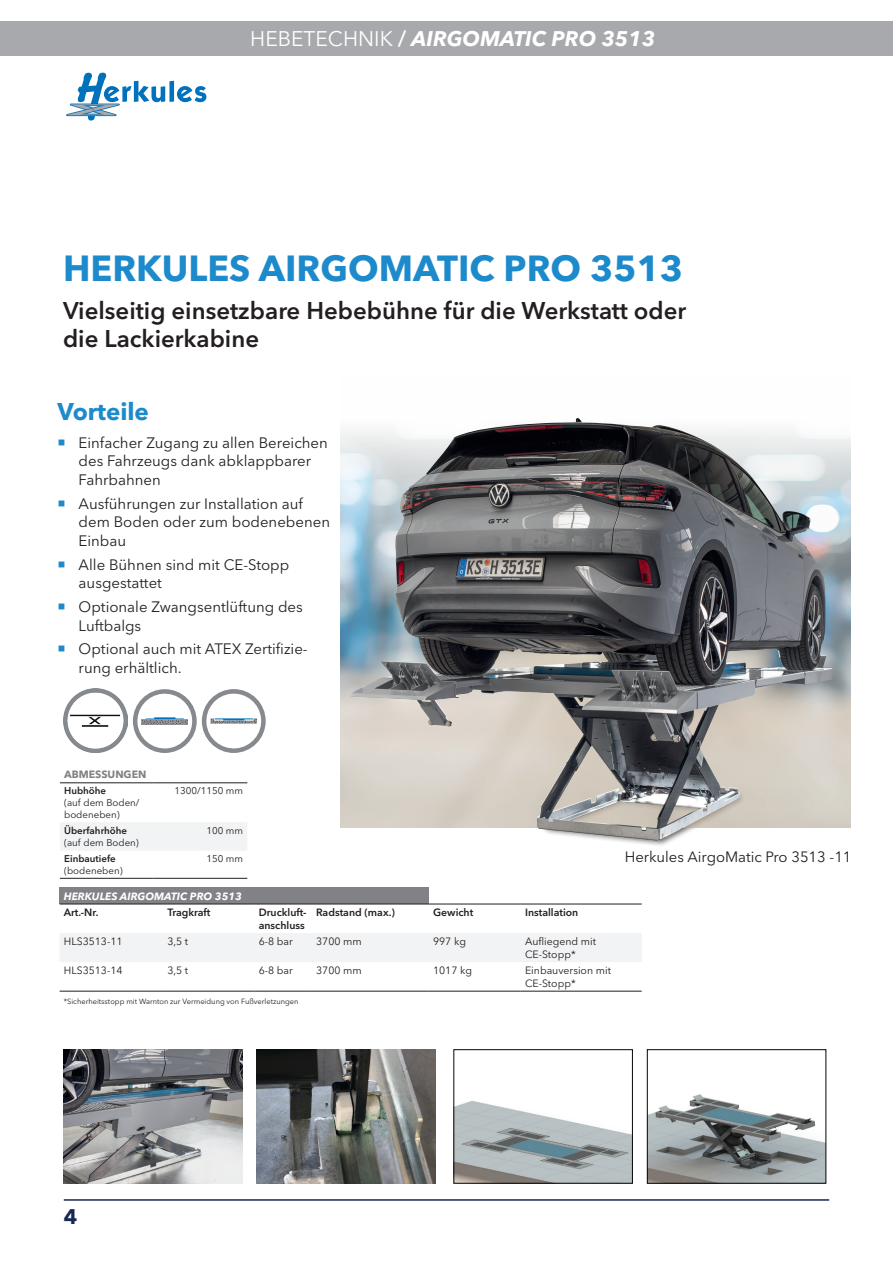
<style>
.page{position:relative;width:893px;height:1263px;background:#fff}
.page>*{position:absolute;margin:0;border:0;box-sizing:border-box;transform-origin:0 0}
.t1{font:700 36px "Avenir Next LT Pro";color:#1d8acb}
.t2{font:600 24px/28.8px "Avenir Next LT Pro";color:#231f20}
.t3{font:700 24px "Avenir Next LT Pro";color:#1d8acb}
.t4{font:italic 700 21px "Avenir Next LT Pro";color:#fff}
.t5{font:700 21px "Avenir Next LT Pro";color:#172757}
.t6{font:15px/18.8px "Avenir Next LT Pro";color:#231f20}
.t7{font:14.85px "Avenir Next LT Pro";color:#231f20}
.t8{font:10.5px/12.6px "Avenir Next LT Pro";color:#231f20}
.t9{font:600 10.5px/12.6px "Avenir Next LT Pro";color:#231f20}
.t10{font:italic 700 10.5px "Avenir Next LT Pro";color:#fff}
.t11{font:700 10.5px "Avenir Next LT Pro";color:#808285}
.t12{font:9.75px/11.7px "Avenir Next LT Pro";color:#231f20}
.t13{font:600 9.75px "Avenir Next LT Pro";color:#231f20}
.t14{font:7.5px "Avenir Next LT Pro";color:#231f20}
.s1{font-weight:400;font-style:normal}
.s2{font-weight:600;font-style:normal}
</style>
<div class="page">
<div style="left:0;top:21px;width:893px;height:34px;background:#a8a9ad"></div>
<hr style="left:64px;top:1199px;width:765px;height:2px;background:#172757">
<img style="left:64px;top:689px;width:64px;height:64px">
<svg style="left:133px;top:689px;width:133px;height:64px"></svg>
<div style="left:541px;top:789px;width:205px;height:58px;background:#231f20;opacity:.75"></div>
<img style="left:340px;top:429px;width:510px;height:398px">
<img style="left:351px;top:418px;width:481px;height:423px">
<img style="left:455px;top:1101px;width:176px;height:80px">
<div style="left:453px;top:1049px;width:180px;height:134px;border:1px solid #040503"></div>
<img style="left:649px;top:1094px;width:175px;height:87px">
<div style="left:647px;top:1049px;width:179px;height:134px;border:1px solid #040503"></div>
<img style="left:63px;top:1049px;width:179px;height:134px">
<img style="left:257px;top:1049px;width:178px;height:134px">
<svg style="left:66px;top:73px;width:140px;height:48px"></svg>
<div style="left:60px;top:887px;width:369px;height:17px;background:#808285"></div>
<svg style="left:60px;top:990px;width:582px;height:1px"></svg>
<div style="left:60px;top:933px;width:581px;height:29px;background:#f2f3f4"></div>
<hr style="left:60px;top:904px;width:103px;height:1px;background:#231f20">
<hr style="left:163px;top:904px;width:91px;height:1px;background:#231f20">
<hr style="left:254px;top:904px;width:58px;height:1px;background:#231f20">
<hr style="left:312px;top:904px;width:117px;height:1px;background:#231f20">
<hr style="left:429px;top:904px;width:92px;height:1px;background:#231f20">
<hr style="left:521px;top:904px;width:121px;height:1px;background:#231f20">
<hr style="left:60px;top:991px;width:103px;height:1px;background:#231f20">
<hr style="left:163px;top:991px;width:91px;height:1px;background:#231f20">
<hr style="left:254px;top:991px;width:58px;height:1px;background:#231f20">
<hr style="left:312px;top:991px;width:117px;height:1px;background:#231f20">
<hr style="left:429px;top:991px;width:92px;height:1px;background:#231f20">
<hr style="left:521px;top:991px;width:121px;height:1px;background:#231f20">
<svg style="left:60px;top:783px;width:187px;height:95px"></svg>
<hr style="left:60px;top:782px;width:94px;height:1px;background:#231f20">
<hr style="left:154px;top:782px;width:93px;height:1px;background:#231f20">
<hr style="left:60px;top:878px;width:94px;height:1px;background:#231f20">
<hr style="left:154px;top:878px;width:93px;height:1px;background:#231f20">
<h3 class="t4" style="left:250px;top:26px;width:407px"><span class="s1">HEBETECHNIK</span> <span class="s2">/</span> AIRGOMATIC PRO 3513</h3>
<h1 class="t1" style="left:63px;top:247px;width:622px">HERKULES AIRGOMATIC PRO 3513</h1>
<h2 class="t2" style="left:63px;top:296px;width:625px">Vielseitig einsetzbare Hebebühne für die Werkstatt oder die Lackierkabine</h2>
<h2 class="t3" style="left:57px;top:397px;width:93px">Vorteile</h2>
<p class="t6" style="left:79px;top:433px;width:251px">Einfacher Zugang zu allen Bereichen des Fahrzeugs dank abklappbarer<br>Fahrbahnen</p>
<p class="t6" style="left:79px;top:494px;width:253px">Ausführungen zur Installation auf dem Boden oder zum bodenebenen<br>Einbau</p>
<p class="t6" style="left:79px;top:555px;width:212px">Alle Bühnen sind mit CE-Stopp ausgestattet</p>
<p class="t6" style="left:79px;top:597px;width:226px">Optionale Zwangsentlüftung des<br>Luftbalgs</p>
<p class="t6" style="left:79px;top:639px;width:231px">Optional auch mit ATEX Zertifizie&shy;rung erhältlich.</p>
<p class="t11" style="left:64px;top:768px;width:84px">ABMESSUNGEN</p>
<p class="t13" style="left:64px;top:785px;width:44px">Hubhöhe</p>
<p class="t12" style="left:64px;top:797px;width:77px">(auf dem Boden/ bodeneben)</p>
<p class="t13" style="left:64px;top:824px;width:64px">Überfahrhöhe</p>
<p class="t12" style="left:64px;top:836px;width:76px">(auf dem Boden)</p>
<p class="t13" style="left:64px;top:853px;width:53px">Einbautiefe</p>
<p class="t12" style="left:64px;top:865px;width:60px">(bodeneben)</p>
<p class="t12" style="left:175px;top:785px;width:70px">1300/1150 mm</p>
<p class="t12" style="left:206px;top:824px;width:38px">100 mm</p>
<p class="t12" style="left:206px;top:853px;width:38px">150 mm</p>
<p class="t10" style="left:64px;top:889px;width:180px">HERKULES AIRGOMATIC PRO 3513</p>
<p class="t9" style="left:64px;top:906px;width:36px">Art.-Nr.</p>
<p class="t9" style="left:167px;top:906px;width:45px">Tragkraft</p>
<p class="t9" style="left:259px;top:906px;width:49px">Druckluft&shy;anschluss</p>
<p class="t9" style="left:316px;top:906px;width:80px">Radstand (max.)</p>
<p class="t9" style="left:433px;top:906px;width:42px">Gewicht</p>
<p class="t9" style="left:525px;top:906px;width:55px">Installation</p>
<p class="t8" style="left:64px;top:935px;width:60px">HLS3513-11</p>
<p class="t8" style="left:167px;top:935px;width:22px">3,5 t</p>
<p class="t8" style="left:259px;top:935px;width:36px">6-8 bar</p>
<p class="t8" style="left:316px;top:935px;width:47px">3700 mm</p>
<p class="t8" style="left:433px;top:935px;width:34px">997 kg</p>
<p class="t8" style="left:525px;top:935px;width:73px">Aufliegend mit<br>CE-Stopp*</p>
<p class="t8" style="left:64px;top:964px;width:60px">HLS3513-14</p>
<p class="t8" style="left:167px;top:964px;width:22px">3,5 t</p>
<p class="t8" style="left:259px;top:964px;width:36px">6-8 bar</p>
<p class="t8" style="left:316px;top:964px;width:47px">3700 mm</p>
<p class="t8" style="left:433px;top:964px;width:40px">1017 kg</p>
<p class="t8" style="left:525px;top:964px;width:87px">Einbauversion mit<br>CE-Stopp*</p>
<p class="t14" style="left:64px;top:996px;width:236px">*Sicherheitsstopp mit Warnton zur Vermeidung von Fußverletzungen</p>
<p class="t7" style="left:625px;top:848px;width:228px">Herkules AirgoMatic Pro 3513 -11</p>
<h3 class="t5" style="left:64px;top:1204px;width:15px">4</h3>
</div>
